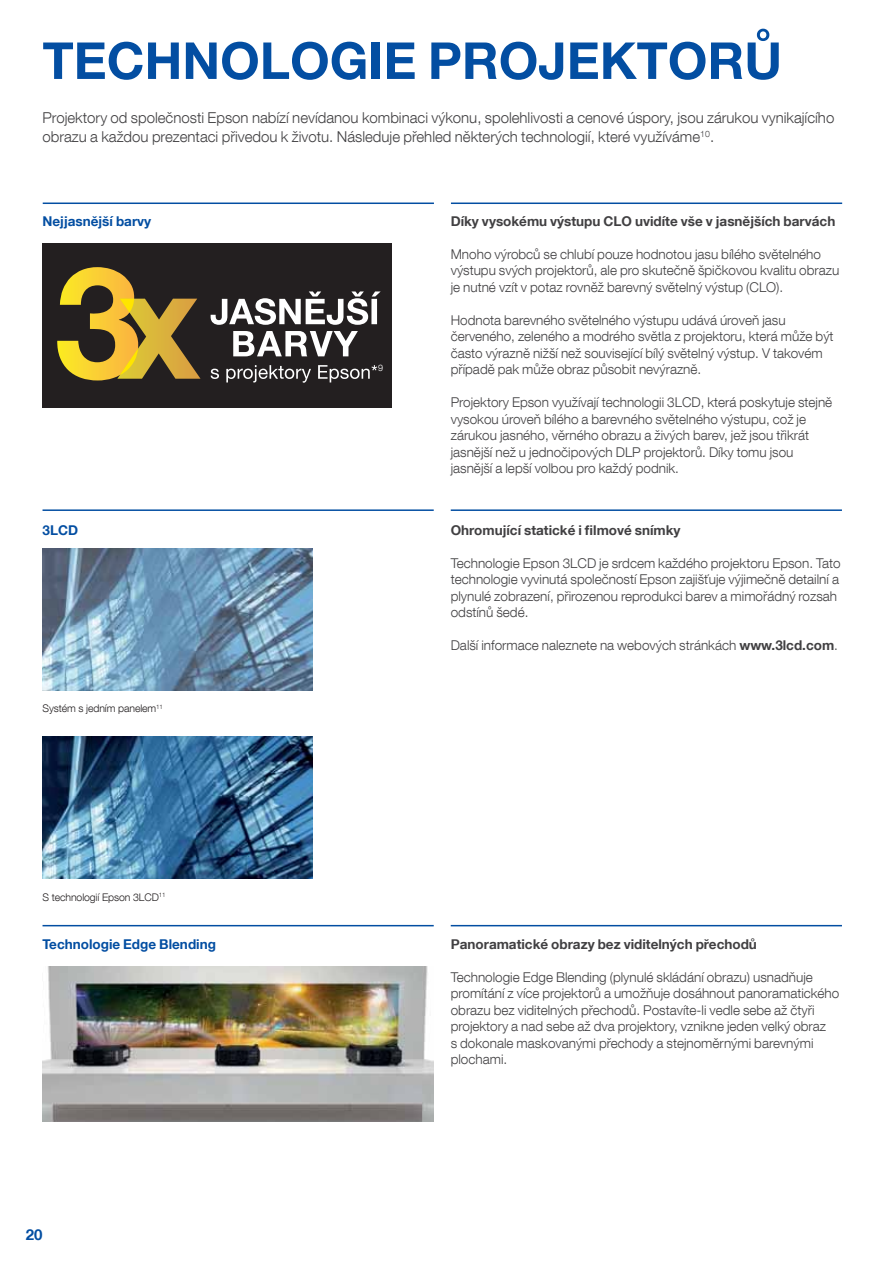
<style>
.page{position:relative;width:893px;height:1263px;background:#fff}
.page>*{position:absolute;margin:0;border:0;box-sizing:border-box;transform-origin:0 0}
.t1{font:700 51px "Helvetica Neue LT Com";color:#034ea2}
.t2{font:300 15px/19.5px "Helvetica Neue LT Com";color:#414042}
.t3{font:700 15px "Helvetica Neue LT Com";color:#034ea2}
.t4{font:300 13.5px/16.5px "Helvetica Neue LT Com";color:#414042}
.t5{font:700 13.5px "Helvetica Neue LT Com";color:#414042}
.t6{font:700 13.5px "Helvetica Neue LT Com";color:#034ea2}
.t7{font:300 10.5px "Helvetica Neue LT Com";letter-spacing:-.01em;color:#231f20}
.t8{font:300 9px "Helvetica Neue LT Com";color:#fff}
.s1{font-weight:700}
</style>
<div class="page">
<hr style="left:43px;top:509px;width:391px;height:2px;background:#034ea2">
<hr style="left:451px;top:509px;width:391px;height:2px;background:#034ea2">
<img style="left:43px;top:549px;width:269px;height:142px">
<img style="left:43px;top:737px;width:269px;height:142px">
<hr style="left:451px;top:925px;width:391px;height:1px;background:#034ea2">
<hr style="left:43px;top:925px;width:391px;height:1px;background:#034ea2">
<img style="left:43px;top:966px;width:391px;height:155px">
<hr style="left:43px;top:202px;width:391px;height:2px;background:#034ea2">
<hr style="left:451px;top:202px;width:391px;height:2px;background:#034ea2">
<div style="left:43px;top:243px;width:349px;height:164px;background:#231f20"></div>
<svg style="left:57px;top:267px;width:144px;height:113px"></svg>
<svg style="left:211px;top:365px;width:166px;height:18px"></svg>
<svg style="left:233px;top:331px;width:125px;height:25px"></svg>
<svg style="left:211px;top:291px;width:170px;height:34px"></svg>
<h1 class="t1" style="left:43px;top:29px;width:741px">TECH NOLOGIE PROJEKTORŮ</h1>
<p class="t2" style="left:43px;top:107px;width:793px">Projektory od společnosti Epson nabízí nevídanou kombinaci výkonu, spolehlivosti a cenové úspory, jsou zárukou vynikajícího obrazu a každou prezentaci přivedou k životu. Následuje přehled některých technologií, které využíváme<sup>10</sup>.</p>
<p class="t6" style="left:43px;top:212px;width:110px">Nejjasnější barvy</p>
<p class="t5" style="left:451px;top:212px;width:386px">Díky vysokému výstupu CLO uvidíte vše v jasnějších barvách</p>
<p class="t4" style="left:451px;top:245px;width:390px">Mnoho výrobců se chlubí pouze hodnotou jasu bílého světelného výstupu svých projektorů, ale pro skutečně špičkovou kvalitu obrazu je nutné vzít v potaz rovněž barevný světelný výstup (CLO).</p>
<p class="t4" style="left:451px;top:311px;width:384px">Hodnota barevného světelného výstupu udává úroveň jasu červeného, zeleného a modrého světla z projektoru, která může být často výrazně nižší než související bílý světelný výstup. V takovém případě pak může obraz působit nevýrazně.</p>
<p class="t4" style="left:451px;top:394px;width:383px">Projektory Epson využívají technologii 3LCD, která poskytuje stejně vysokou úroveň bílého a barevného světelného výstupu, což je zárukou jasného, věrného obrazu a živých barev, jež jsou třikrát jasnější než u jednočipových DLP projektorů. Díky tomu jsou jasnější a lepší volbou pro každý podnik.</p>
<p class="t8" style="left:378px;top:362px;width:7px">9</p>
<p class="t6" style="left:43px;top:521px;width:37px">3LCD</p>
<p class="t5" style="left:451px;top:521px;width:231px">Ohromující statické i filmové snímky</p>
<p class="t4" style="left:451px;top:554px;width:391px">Technologie Epson 3LCD je srdcem každého projektoru Epson. Tato technologie vyvinutá společností Epson zajišťuje výjimečně detailní a plynulé zobrazení, přirozenou reprodukci barev a mimořádný rozsah odstínů šedé.</p>
<p class="t4" style="left:451px;top:637px;width:389px">Další informace naleznete na webových stránkách <span class="s1">www.3lcd.com</span>.</p>
<p class="t7" style="left:43px;top:702px;width:122px">Systém s jedním panelem<sup>11</sup></p>
<p class="t7" style="left:43px;top:891px;width:125px">S technologií Epson 3LCD<sup>11</sup></p>
<p class="t6" style="left:43px;top:935px;width:175px">Technologie Edge Blending</p>
<p class="t3" style="left:26px;top:1225px;width:18px">20</p>
<p class="t5" style="left:451px;top:935px;width:308px">Panoramatické obrazy bez viditelných přechodů</p>
<p class="t4" style="left:451px;top:968px;width:390px">Technologie Edge Blending (plynulé skládání obrazu) usnadňuje promítání z více projektorů a umožňuje dosáhnout panoramatického obrazu bez viditelných přechodů. Postavíte-li vedle sebe až čtyři projektory a nad sebe až dva projektory, vznikne jeden velký obraz<br>s dokonale maskovanými přechody a stejnoměrnými barevnými plochami.</p>
</div>
